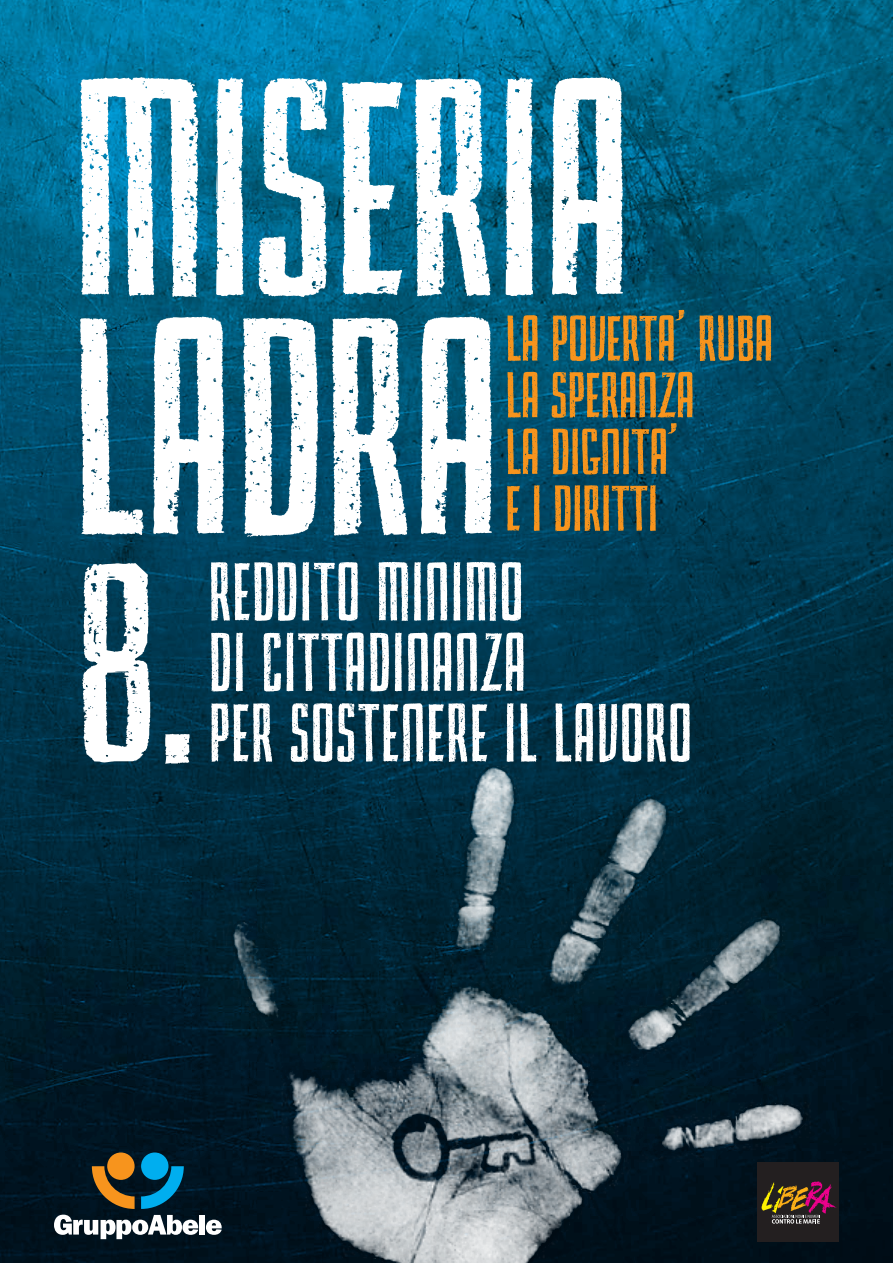
<style>
.page{position:relative;width:893px;height:1263px;background:#fff}
.page>*{position:absolute;margin:0;border:0;box-sizing:border-box;transform-origin:0 0}
.t1{font:269.7px/239.2px "Primma Handmade";letter-spacing:.01em;color:#fff}
.t2{font:245.55px "Primma Handmade";color:#fff}
.t3{font:72.6px/70.5px "Primma Handmade";letter-spacing:.035em;color:#fff;scale:.93 1}
.t4{font:56.7px/56.7px "Primma Handmade";letter-spacing:.015em;color:#f7941d}
</style>
<div class="page">
<img style="left:0;top:0;width:893px;height:1263px">
<svg style="left:54px;top:1166px;width:36px;height:73px;background:#2a3a44"></svg>
<img style="left:0;top:622px;width:16px;height:641px">
<img style="left:90px;top:622px;width:803px;height:641px">
<h1 class="t1" style="left:72px;top:67px;width:559px">MISERIA<br>LADRA</h1>
<p class="t4" style="left:506px;top:310px;width:268px">LA POVERTA’ RUBA<br>LA SPERANZA<br>LA DIGNITA’<br>E I DIRITTI</p>
<p class="t3" style="left:209px;top:556px;width:341px">REDDITO MINIMO<br>DI CITTADINANZA</p>
<h2 class="t2" style="left:75px;top:538px;width:125px">8.</h2>
<p class="t3" style="left:209px;top:697px;width:520px">PER SOSTENERE IL LAVORO</p>
</div>
